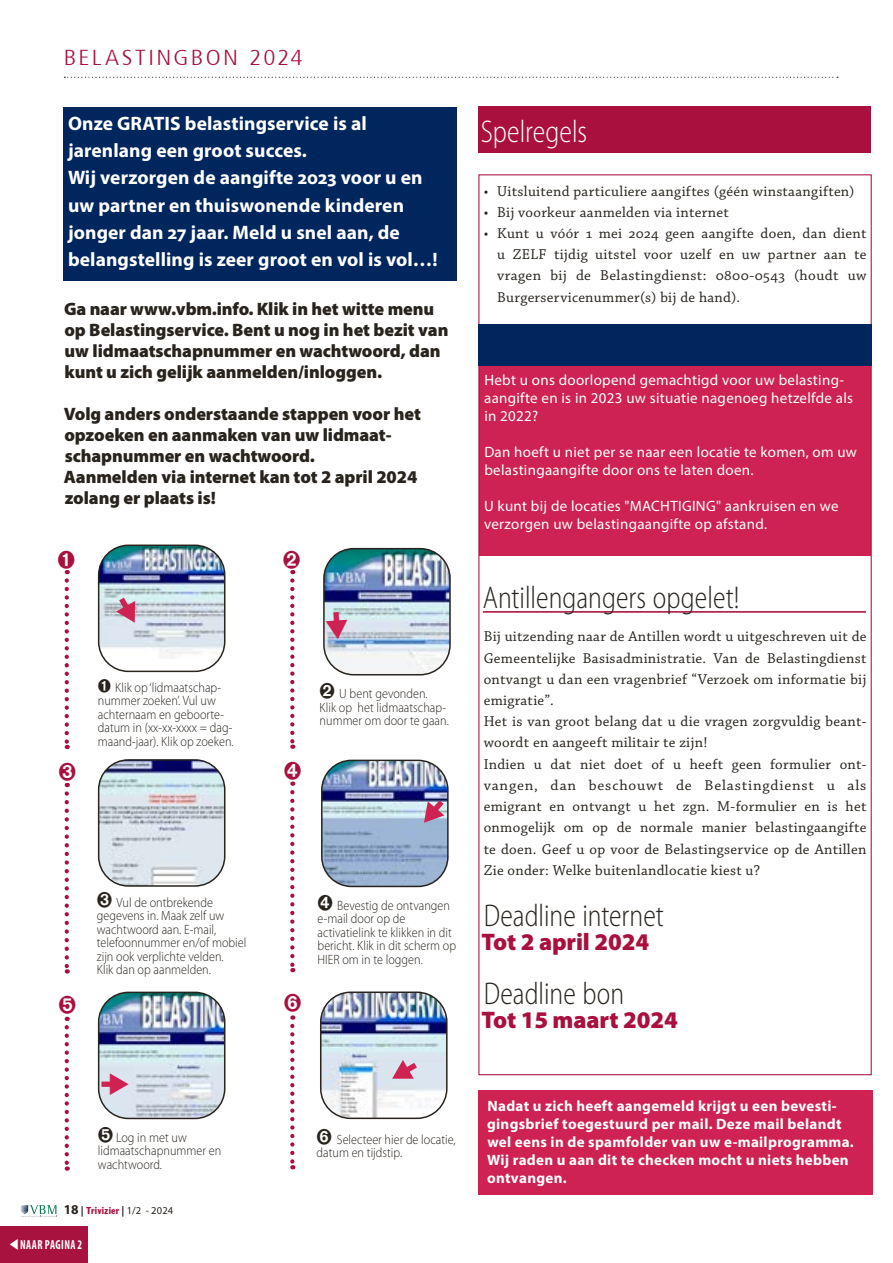
<style>
.page{position:relative;width:893px;height:1263px;background:#fff}
.page>*{position:absolute;margin:0;border:0;box-sizing:border-box;transform-origin:0 0}
.t1{font:300 semi-condensed 31.5px "Myriad Pro";color:#28231d;scale:.9 1}
.t2{font:300 semi-condensed 31.5px "Myriad Pro";color:#fff;scale:.9 1}
.t3{font:900 24px "Myriad Pro";letter-spacing:-.005em;color:#a9103d}
.t4{font:300 condensed 21.6px "Frutiger 47";letter-spacing:.09em;color:#a9103d;scale:1.17 1}
.t5{font:700 19.5px/27px "Myriad Pro";letter-spacing:.005em;color:#fff}
.t6{font:900 18px/21px "Myriad Pro";letter-spacing:-.005em;color:#28231d}
.t7{font:15px/21.1px "Chaparral Pro";letter-spacing:.02em;color:#28231d;text-align:justify}
.t8{font:15px/18px "Myriad Pro";letter-spacing:.02em;color:#fff}
.t9{font:700 15px/18px "Myriad Pro";letter-spacing:.02em;color:#fff}
.t10{font:300 13.5px/13.5px "Myriad Pro";letter-spacing:.005em;color:#28231d;scale:.9 1}
.t11{font:700 condensed 13.2px "Myriad Pro";letter-spacing:.04em;color:#fff;scale:.84 1}
.t12{font:10.5px "Franklin Cond Gothic";letter-spacing:.02em;color:#a8123e}
.s1{font-family:"Myriad Pro";font-weight:700;font-size:13.5px;color:#28231d}
.s2{font-family:"Myriad Pro";font-weight:700;color:#28231d}
.s3{font-family:"Myriad Pro";color:#28231d}
.s4{font-weight:700;color:#fff}
</style>
<div class="page">
<svg style="left:64px;top:77px;width:774px;height:1px"></svg>
<img style="left:99px;top:547px;width:126px;height:112px">
<div style="left:98px;top:544px;width:127px;height:128px;border:2px solid #28231d;border-radius:30px"></div>
<img style="left:325px;top:550px;width:123px;height:125px">
<div style="left:323px;top:548px;width:128px;height:127px;border:2px solid #28231d;border-radius:30px"></div>
<img style="left:100px;top:761px;width:125px;height:123px">
<div style="left:98px;top:759px;width:127px;height:128px;border:2px solid #28231d;border-radius:30px"></div>
<img style="left:323px;top:760px;width:123px;height:126px">
<div style="left:321px;top:760px;width:128px;height:127px;border:2px solid #28231d;border-radius:30px"></div>
<img style="left:99px;top:992px;width:126px;height:126px">
<div style="left:98px;top:992px;width:127px;height:127px;border:2px solid #28231d;border-radius:30px"></div>
<img style="left:322px;top:994px;width:123px;height:123px">
<div style="left:320px;top:991px;width:128px;height:128px;border:2px solid #28231d;border-radius:30px"></div>
<svg style="left:65px;top:580px;width:4px;height:169px"></svg>
<svg style="left:290px;top:580px;width:4px;height:169px"></svg>
<svg style="left:65px;top:793px;width:4px;height:180px"></svg>
<svg style="left:290px;top:792px;width:4px;height:180px"></svg>
<svg style="left:65px;top:1027px;width:4px;height:144px"></svg>
<svg style="left:290px;top:1026px;width:4px;height:143px"></svg>
<div style="left:64px;top:107px;width:393px;height:173px;background:#00265e"></div>
<div style="left:478px;top:107px;width:393px;height:46px;background:#a9103d"></div>
<div style="left:479px;top:358px;width:392px;height:17px;background:#cd2252"></div>
<div style="left:479px;top:374px;width:392px;height:55px;background:#cd2252"></div>
<div style="left:479px;top:428px;width:392px;height:19px;background:#cd2252"></div>
<div style="left:479px;top:446px;width:392px;height:37px;background:#cd2252"></div>
<div style="left:479px;top:482px;width:392px;height:19px;background:#cd2252"></div>
<div style="left:479px;top:500px;width:392px;height:37px;background:#cd2252"></div>
<div style="left:479px;top:536px;width:392px;height:19px;background:#cd2252"></div>
<hr style="left:483px;top:611px;width:383px;height:2px;background:#a9103d">
<div style="left:478px;top:1091px;width:395px;height:104px;background:#cd2252"></div>
<div style="left:478px;top:324px;width:394px;height:41px;background:#00265e"></div>
<svg style="left:21px;top:1205px;width:36px;height:12px"></svg>
<div style="left:0;top:1226px;width:87px;height:37px;background:#a8123e"></div>
<svg style="left:415px;top:795px;width:34px;height:35px"></svg>
<svg style="left:387px;top:1056px;width:34px;height:32px"></svg>
<svg style="left:64px;top:782px;width:6px;height:5px"></svg>
<svg style="left:290px;top:570px;width:6px;height:4px"></svg>
<svg style="left:290px;top:781px;width:6px;height:5px"></svg>
<svg style="left:64px;top:1016px;width:6px;height:5px"></svg>
<svg style="left:290px;top:1015px;width:6px;height:5px"></svg>
<svg style="left:64px;top:570px;width:6px;height:4px"></svg>
<svg style="left:112px;top:593px;width:33px;height:35px"></svg>
<svg style="left:325px;top:611px;width:24px;height:29px"></svg>
<svg style="left:102px;top:1073px;width:27px;height:22px"></svg>
<h3 class="t4" style="left:64px;top:45px;width:206px">BELASTINGBON 2024</h3>
<h3 class="t5" style="left:68px;top:110px;width:371px">Onze GRATIS belastingservice is al jarenlang een groot succes.<br>Wij verzorgen de aangifte 2023 voor u en uw partner en thuiswonende kinderen jonger dan 27 jaar. Meld u snel aan, de belangstelling is zeer groot en vol is vol…!</h3>
<h1 class="t2" style="left:481px;top:114px;width:120px">Spelregels</h1>
<p class="t7" style="left:484px;top:181px;width:372px">• Uitsluitend particuliere aangiftes (géén winstaangiften)</p>
<p class="t7" style="left:484px;top:202px;width:247px">• Bij voorkeur aanmelden via internet</p>
<p class="t7" style="left:497px;top:223px;width:371px;text-indent:-14px">• Kunt u vóór 1 mei 2024 geen aangifte doen, dan dient u ZELF tijdig uitstel voor uzelf en uw partner aan te vragen bij de Belastingdienst: 0800-0543 (houdt uw Burgerservicenummer(s) bij de hand).</p>
<p class="t6" style="left:64px;top:299px;width:386px">Ga naar www.vbm.info. Klik in het witte menu op Belastingservice. Bent u nog in het bezit van uw lidmaatschapnummer en wachtwoord, dan kunt u zich gelijk aanmelden/inloggen.</p>
<p class="t6" style="left:64px;top:404px;width:359px">Volg anders onderstaande stappen voor het opzoeken en aanmaken van uw lidmaat&shy;schapnummer en wachtwoord.<br>Aanmelden via internet kan tot 2 april 2024 zolang er plaats is!</p>
<p class="t8" style="left:484px;top:371px;width:370px">Hebt u ons doorlopend gemachtigd voor uw belasting&shy;aangifte en is in 2023 uw situatie nagenoeg hetzelfde als in 2022?</p>
<p class="t8" style="left:484px;top:443px;width:374px">Dan hoeft u niet per se naar een locatie te komen, om uw belastingaangifte door ons te laten doen.</p>
<p class="t8" style="left:484px;top:497px;width:356px">U kunt bij de locaties "MACHTIGING" aankruisen en we verzorgen uw belastingaangifte op afstand.</p>
<p class="t10" style="left:98px;top:681px;width:152px;text-indent:17px">Klik op ‘lidmaatschap&shy;nummer zoeken’. Vul uw achternaam en geboorte&shy;datum in (xx-xx-xxxx = dag&shy;maand-jaar). Klik op zoeken.</p>
<p class="t10" style="left:97px;top:895px;width:168px;text-indent:20px">Vul de ontbrekende gegevens in. Maak zelf uw wachtwoord aan. E-mail, telefoonnummer en/of mobiel zijn ook verplichte velden.<br>Klik dan op aanmelden.</p>
<p class="t10" style="left:98px;top:1130px;width:138px;text-indent:18px">Log in met uw lidmaatschapnummer en wachtwoord.</p>
<p class="t12" style="left:64px;top:1205px;width:111px"><span class="s1">18</span> <span class="s2">|</span> Trivizier <span class="s2">|</span> <span class="s3">1/2 - 2024</span></p>
<p class="t11" style="left:9px;top:1236px;width:89px">▼NAAR PAGINA 2</p>
<p class="t10" style="left:320px;top:687px;width:145px;text-align:center">U bent gevonden.<br>Klik op het lidmaatschap&shy;nummer om door te gaan.</p>
<p class="t10" style="left:318px;top:899px;width:155px;text-indent:20px">Bevestig de ontvangen e-mail door op de activatielink te klikken in dit bericht. Klik in dit scherm op<br>HIER om in te loggen.</p>
<h1 class="t1" style="left:483px;top:580px;width:287px">Antillengangers opgelet!</h1>
<p class="t7" style="left:484px;top:627px;width:384px;text-align:left">Bij uitzending naar de Antillen wordt u uitgeschreven uit de Gemeentelijke Basisadministratie. Van de Belastingdienst ontvangt u dan een vragenbrief “Verzoek om informatie bij emigratie”.<br>Het is van groot belang dat u die vragen zorgvuldig beant&shy;woordt en aangeeft militair te zijn!<br>Indien u dat niet doet of u heeft geen formulier ont&shy;vangen, dan beschouwt de Belastingdienst u als emigrant en ontvangt u het zgn. M-formulier en is het onmogelijk om op de normale manier belastingaangifte te doen. Geef u op voor de Belastingservice op de Antillen Zie onder: Welke buitenlandlocatie kiest u?</p>
<h1 class="t1" style="left:484px;top:898px;width:202px">Deadline internet</h1>
<h2 class="t3" style="left:481px;top:928px;width:169px">Tot 2 april 2024</h2>
<h1 class="t1" style="left:484px;top:976px;width:158px">Deadline bon</h1>
<h2 class="t3" style="left:481px;top:1006px;width:198px">Tot 15 maart 2024</h2>
<p class="t10" style="left:317px;top:1133px;width:161px;text-indent:20px">Selecteer hier de locatie, datum en tijdstip. <span class="s4">daarna op</span></p>
<p class="t9" style="left:487px;top:1096px;width:368px">Nadat u zich heeft aangemeld krijgt u een bevesti&shy;gingsbrief toegestuurd per mail. Deze mail belandt wel eens in de spamfolder van uw e-mailprogramma.<br>Wij raden u aan dit te checken mocht u niets hebben ontvangen.</p>
</div>
